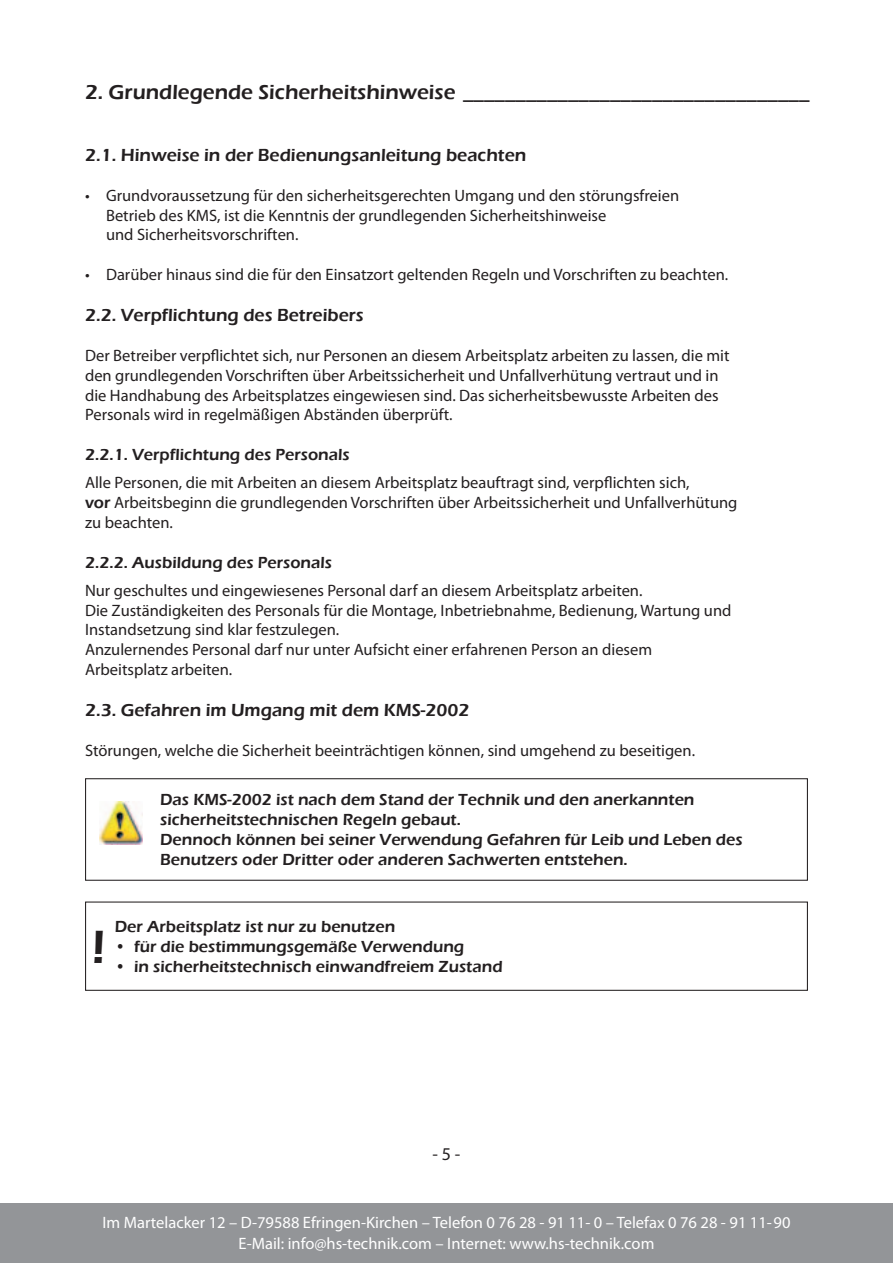
<style>
.page{position:relative;width:893px;height:1263px;background:#fff}
.page>*{position:absolute;margin:0;border:0;box-sizing:border-box;transform-origin:0 0}
.t1{font:600 48px "Eras ITC";color:#231f20}
.t2{font:600 21px "Eras ITC";color:#231f20}
.t3{font:600 18px "Eras ITC";color:#231f20}
.t4{font:18px "Myriad Pro";color:#231f20}
.t5{font:16.5px/19.8px "Myriad Pro";color:#231f20}
.t6{font:600 16.5px/19.8px "Eras ITC";color:#231f20}
.t7{font:16.5px/21px "Myriad Pro";color:#fff;text-align:center}
.s1{font-family:"Eras ITC";font-weight:600}
</style>
<div class="page">
<div style="left:0;top:1203px;width:893px;height:60px;background:#939598"></div>
<div style="left:85px;top:901px;width:723px;height:90px;border:1px solid #231f20"></div>
<div style="left:85px;top:778px;width:723px;height:103px;border:1px solid #231f20"></div>
<img style="left:99px;top:801px;width:44px;height:44px">
<p class="t2" style="left:85px;top:81px;width:726px">2. Grundlegende Sicherheitshinweise _________________________________</p>
<p class="t3" style="left:85px;top:145px;width:443px">2.1. Hinweise in der Bedienungsanleitung beachten</p>
<p class="t5" style="left:106px;top:185px;width:575px;text-indent:-21px">• Grundvoraussetzung für den sicherheitsgerechten Umgang und den störungsfreien<br>Betrieb des KMS, ist die Kenntnis der grundlegenden Sicherheitshinweise<br>und Sicherheitsvorschriften.</p>
<p class="t5" style="left:85px;top:264px;width:645px">• Darüber hinaus sind die für den Einsatzort geltenden Regeln und Vorschriften zu beachten.</p>
<p class="t3" style="left:85px;top:305px;width:280px">2.2. Verpflichtung des Betreibers</p>
<p class="t5" style="left:85px;top:345px;width:646px">Der Betreiber verpflichtet sich, nur Personen an diesem Arbeitsplatz arbeiten zu lassen, die mit den grundlegenden Vorschriften über Arbeitssicherheit und Unfallverhütung vertraut und in die Handhabung des Arbeitsplatzes eingewiesen sind. Das sicherheitsbewusste Arbeiten des Personals wird in regelmäßigen Abständen überprüft.</p>
<p class="t6" style="left:85px;top:445px;width:266px">2.2.1. Verpflichtung des Personals</p>
<p class="t5" style="left:85px;top:473px;width:654px">Alle Personen, die mit Arbeiten an diesem Arbeitsplatz beauftragt sind, verpflichten sich,<br><span class="s1">vor</span> Arbeitsbeginn die grundlegenden Vorschriften über Arbeitssicherheit und Unfallverhütung zu beachten.</p>
<p class="t6" style="left:85px;top:552px;width:249px">2.2.2. Ausbildung des Personals</p>
<p class="t5" style="left:85px;top:580px;width:648px">Nur geschultes und eingewiesenes Personal darf an diesem Arbeitsplatz arbeiten.<br>Die Zuständigkeiten des Personals für die Montage, Inbetriebnahme, Bedienung, Wartung und Instandsetzung sind klar festzulegen.<br>Anzulernendes Personal darf nur unter Aufsicht einer erfahrenen Person an diesem Arbeitsplatz arbeiten.</p>
<p class="t3" style="left:85px;top:700px;width:386px">2.3. Gefahren im Umgang mit dem KMS-2002</p>
<p class="t5" style="left:85px;top:740px;width:612px">Störungen, welche die Sicherheit beeinträchtigen können, sind umgehend zu beseitigen.</p>
<p class="t6" style="left:160px;top:790px;width:584px">Das KMS-2002 ist nach dem Stand der Technik und den anerkannten sicherheitstechnischen Regeln gebaut.<br>Dennoch können bei seiner Verwendung Gefahren für Leib und Leben des Benutzers oder Dritter oder anderen Sachwerten entstehen.</p>
<h1 class="t1" style="left:91px;top:919px;width:17px">!</h1>
<p class="t6" style="left:115px;top:917px;width:282px">Der Arbeitsplatz ist nur zu benutzen</p>
<p class="t6" style="left:115px;top:936px;width:351px">• für die bestimmungsgemäße Verwendung</p>
<p class="t6" style="left:115px;top:956px;width:389px">• in sicherheitstechnisch einwandfreiem Zustand</p>
<p class="t4" style="left:432px;top:1143px;width:29px">- 5 -</p>
<p class="t7" style="left:102px;top:1211px;width:690px">Im Martelacker 12 – D-79588 Efringen-Kirchen – Telefon 0 76 28 - 91 11- 0 – Telefax 0 76 28 - 91 11-90<br>E-Mail: info@hs-technik.com – Internet: www.hs-technik.com</p>
</div>
